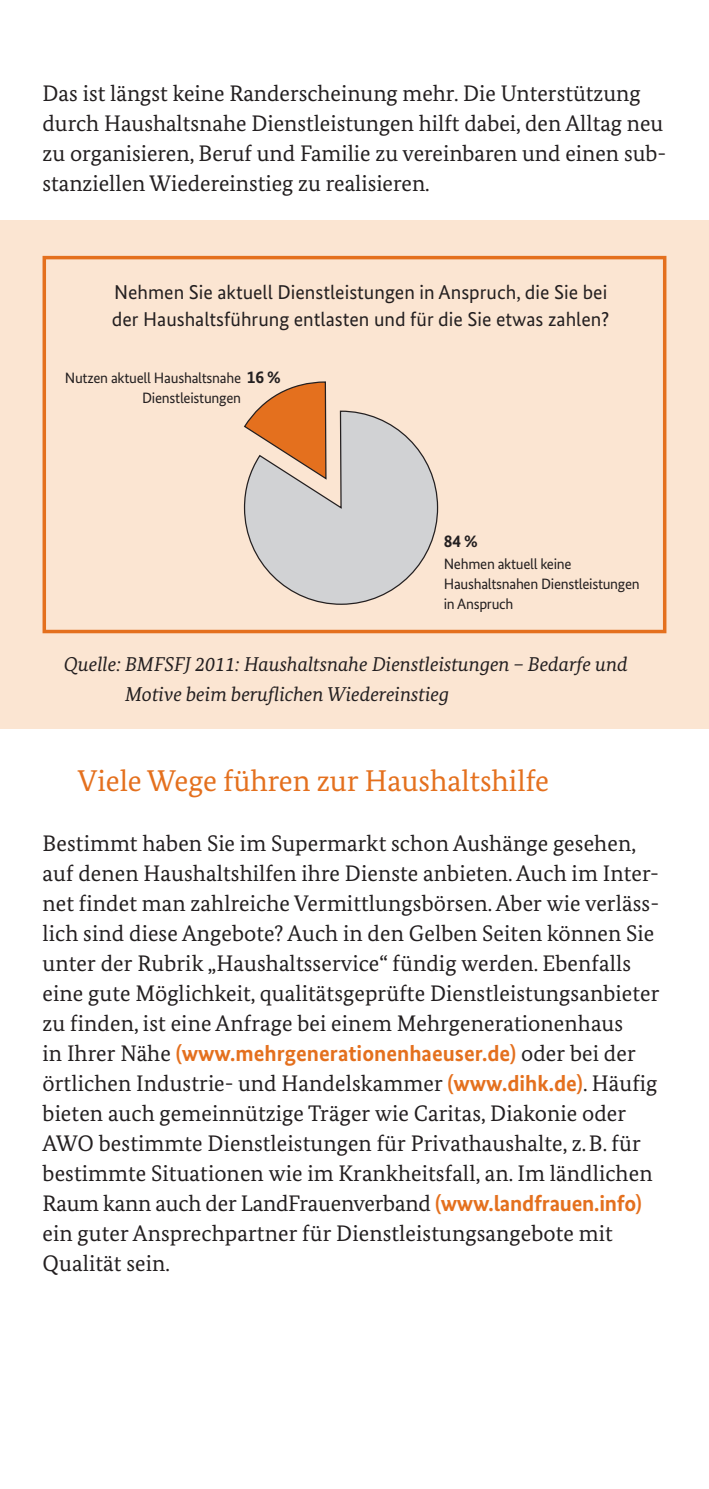
<style>
.page{position:relative;width:709px;height:1489px;background:#fff}
.page>*{position:absolute;margin:0;border:0;box-sizing:border-box;transform-origin:0 0}
.t1{font:30px "Bundes Serif";color:#e4701e}
.t2{font:22.5px/30px "Bundes Serif";letter-spacing:.005em;color:#231f20}
.t3{font:20px/27.5px "Bundes Sans";color:#231f20}
.t4{font:italic 20px/30px "Bundes Serif";color:#231f20}
.t5{font:700 17.5px "Bundes Sans";color:#231f20}
.t6{font:15px/20px "Bundes Sans";letter-spacing:-.02em;color:#231f20;text-align:right}
.s1{font-family:"Bundes Sans";font-weight:700;color:#e4701e}
</style>
<div class="page">
<div style="left:0;top:220px;width:709px;height:509px;background:#fbe5d2"></div>
<svg style="left:243px;top:381px;width:195px;height:223px"></svg>
<div style="left:43px;top:256px;width:623px;height:377px;border:3px solid #e4701e"></div>
<p class="t2" style="left:43px;top:78px;width:625px">Das ist längst keine Randerscheinung mehr. Die Unterstützung durch Haushaltsnahe Dienstleistungen hilft dabei, den Alltag neu zu organisieren, Beruf und Familie zu vereinbaren und einen sub&shy;stanziellen Wiedereinstieg zu realisieren.</p>
<p class="t3" style="left:112px;top:278px;width:499px">Nehmen Sie aktuell Dienstleistungen in Anspruch, die Sie bei der Haushaltsführung entlasten und für die Sie etwas zahlen?</p>
<p class="t5" style="left:247px;top:366px;width:35px">16%</p>
<p class="t6" style="left:65px;top:367px;width:178px">Nutzen aktuell Haushaltsnahe<br>Dienstleistungen</p>
<p class="t5" style="left:444px;top:530px;width:35px">84%</p>
<p class="t6" style="left:444px;top:554px;width:197px;text-align:left">Nehmen aktuell keine<br>Haushaltsnahen Dienstleistungen in Anspruch</p>
<p class="t4" style="left:125px;top:649px;width:504px;text-indent:-61px">Quelle: BMFSFJ 2011: Haushaltsnahe Dienstleistungen – Bedarfe und<br>Motive beim beruflichen Wiedereinstieg</p>
<h1 class="t1" style="left:78px;top:762px;width:472px">Viele Wege führen zur Haushaltshilfe</h1>
<p class="t2" style="left:43px;top:828px;width:618px">Bestimmt haben Sie im Supermarkt schon Aushänge gesehen, auf denen Haushaltshilfen ihre Dienste anbieten. Auch im Inter&shy;net findet man zahlreiche Vermittlungsbörsen. Aber wie verläss&shy;lich sind diese Angebote? Auch in den Gelben Seiten können Sie unter der Rubrik „Haushaltsservice“ fündig werden. Ebenfalls eine gute Möglichkeit, qualitätsgeprüfte Dienstleistungsanbieter zu finden, ist eine Anfrage bei einem Mehrgenerationenhaus<br>in Ihrer Nähe <span class="s1">(www.mehrgenerationenhaeuser.de)</span> oder bei der örtlichen Industrie- und Handelskammer <span class="s1">(www.dihk.de)</span>. Häufig bieten auch gemeinnützige Träger wie Caritas, Diakonie oder AWO bestimmte Dienstleistungen für Privathaushalte, z. B. für bestimmte Situationen wie im Krankheitsfall, an. Im ländlichen Raum kann auch der LandFrauenverband <span class="s1">(www.landfrauen.info) </span>ein guter Ansprechpartner für Dienstleistungsangebote mit Qualität sein.</p>
</div>
